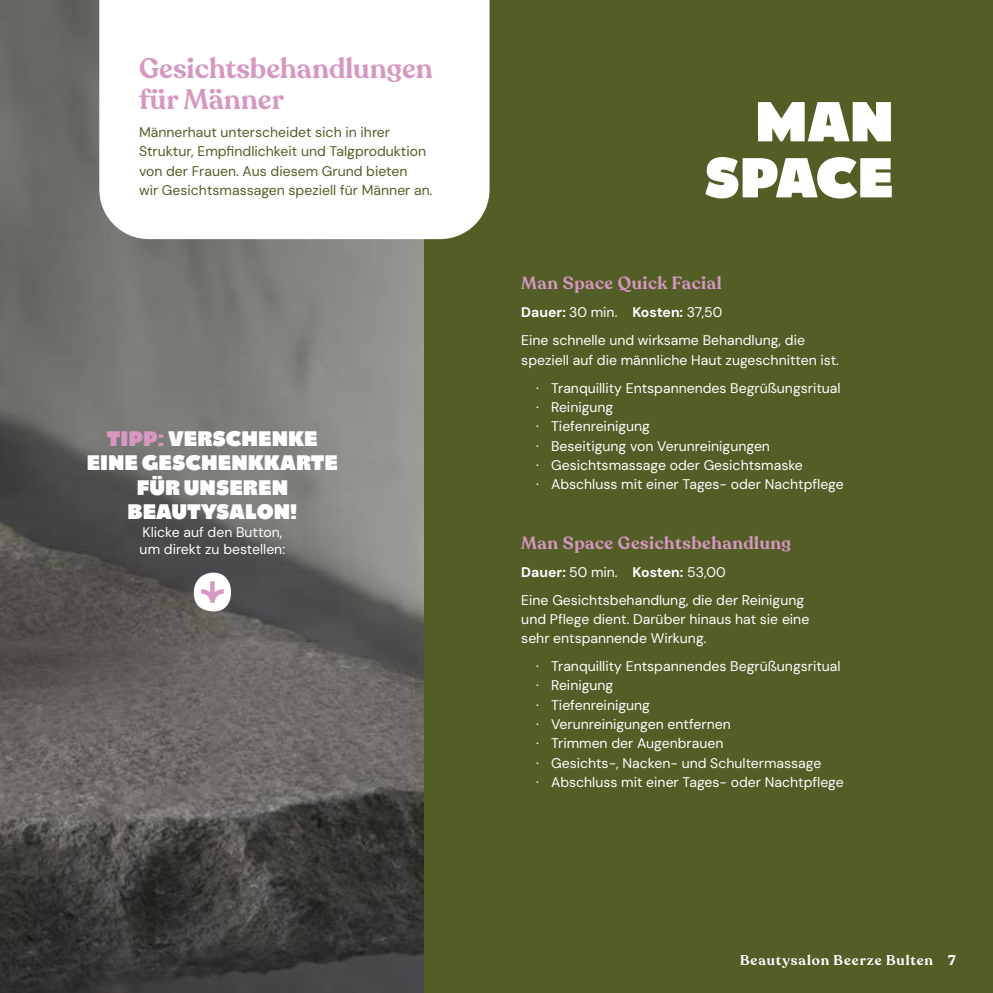
<style>
.page{position:relative;width:993px;height:993px;background:#fff}
.page>*{position:absolute;margin:0;border:0;box-sizing:border-box;transform-origin:0 0}
.t1{font:800 56px/56px "Catalpa";color:#fff;text-align:right}
.t2{font:600 28px/31.5px "Recoleta";color:#d697c3}
.t3{font:800 21px/24.5px "Catalpa";color:#fff;text-align:center}
.t4{font:600 17.5px "Recoleta";letter-spacing:.03em;color:#d697c3}
.t5{font:14px/19.2px "DM Sans";color:#fff}
.t6{font:14px/19.2px "DM Sans";color:#535e26}
.t7{font:600 14px "Recoleta";letter-spacing:.065em;color:#fff}
.s1{color:#d697c3}
.s2{font-weight:700}
</style>
<div class="page">
<div style="left:424px;top:0;width:568px;height:992px;background:#535e26"></div>
<img style="left:0;top:0;width:424px;height:992px">
<svg style="left:99px;top:0;width:390px;height:239px"></svg>
<svg style="left:194px;top:572px;width:37px;height:40px"></svg>
<h2 class="t2" style="left:139px;top:53px;width:295px">Gesichtsbehandlungen für Männer</h2>
<p class="t6" style="left:139px;top:123px;width:295px">Männerhaut unterscheidet sich in ihrer Struktur, Empfindlichkeit und Talgproduktion von der Frauen. Aus diesem Grund bieten<br>wir Gesichtsmassagen speziell für Männer an.</p>
<h3 class="t3" style="left:87px;top:426px;width:253px"><span class="s1">TIPP:</span> VERSCHENKE<br>EINE GESCHENKKARTE<br>FÜR UNSEREN<br>BEAUTYSALON!</h3>
<p class="t5" style="left:140px;top:523px;width:147px;line-height:17.5px">Klicke auf den Button, um direkt zu bestellen:</p>
<h1 class="t1" style="left:704px;top:95px;width:191px">MAN<br>SPACE</h1>
<p class="t4" style="left:521px;top:272px;width:202px">Man Space Quick Facial</p>
<p class="t5" style="left:521px;top:298px;width:285px;line-height:28px"><span class="s2">Dauer:</span> 30 min. <span class="s2">Kosten:</span> 37,50<br>Eine schnelle und wirksame Behandlung, die</p>
<p class="t5" style="left:521px;top:345px;width:321px;line-height:28px;text-align:right">speziell auf die männliche Haut zugeschnitten ist. · Tranquillity Entspannendes Begrüßungsritual</p>
<p class="t5" style="left:536px;top:397px;width:309px">· Reinigung<br>· Tiefenreinigung<br>· Beseitigung von Verunreinigungen<br>· Gesichtsmassage oder Gesichtsmaske<br>· Abschluss mit einer Tages- oder Nachtpflege</p>
<p class="t4" style="left:521px;top:531px;width:271px">Man Space Gesichtsbehandlung</p>
<p class="t5" style="left:521px;top:557px;width:284px;line-height:28px"><span class="s2">Dauer:</span> 50 min. <span class="s2">Kosten:</span> 53,00<br>Eine Gesichtsbehandlung, die der Reinigung</p>
<p class="t5" style="left:521px;top:609px;width:289px">und Pflege dient. Darüber hinaus hat sie eine sehr entspannende Wirkung.</p>
<p class="t5" style="left:536px;top:656px;width:309px">· Tranquillity Entspannendes Begrüßungsritual · Reinigung<br>· Tiefenreinigung<br>· Verunreinigungen entfernen<br>· Trimmen der Augenbrauen<br>· Gesichts-, Nacken- und Schultermassage<br>· Abschluss mit einer Tages- oder Nachtpflege</p>
<p class="t7" style="left:739px;top:951px;width:217px">Beautysalon Beerze Bulten <span class="s2">7</span></p>
</div>
